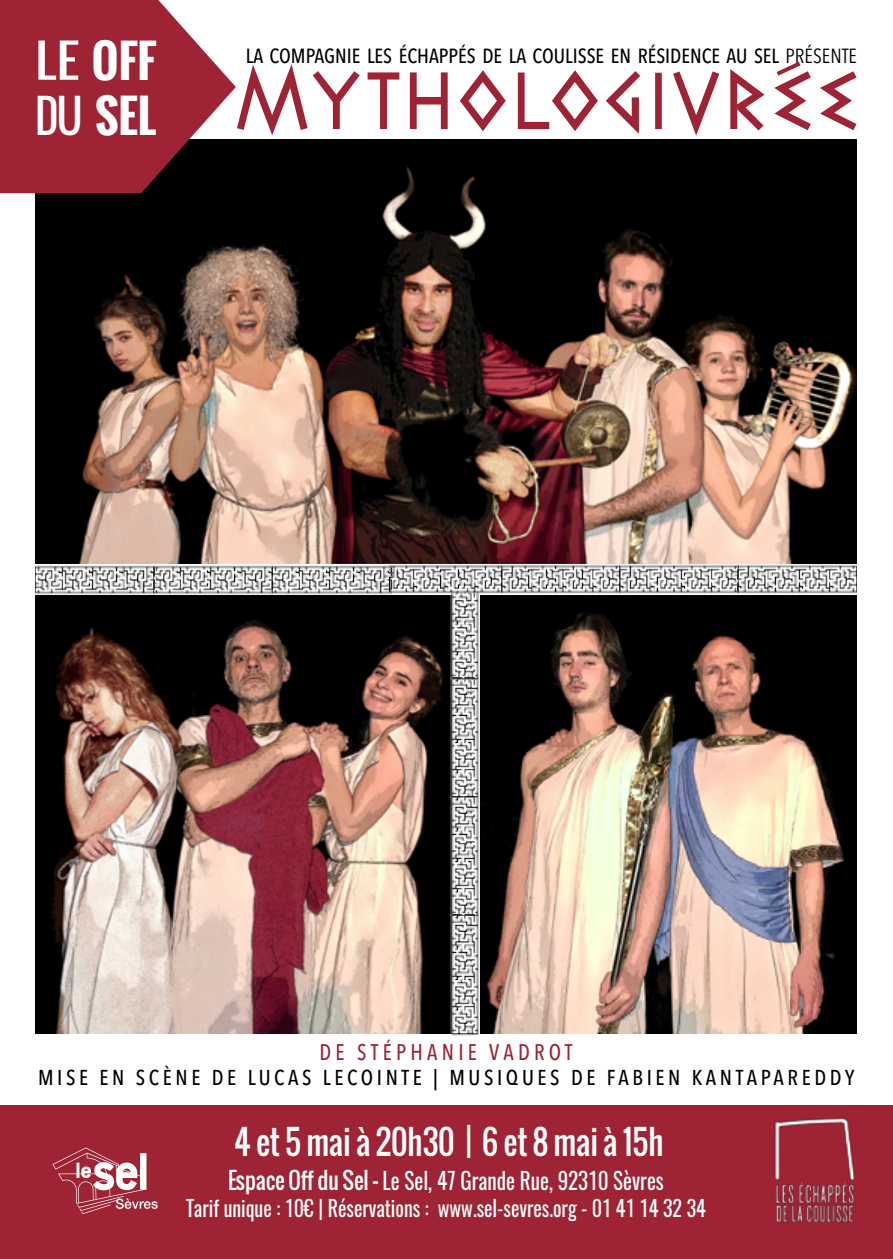
<style>
.page{position:relative;width:893px;height:1259px;background:#fff}
.page>*{position:absolute;margin:0;border:0;box-sizing:border-box;transform-origin:0 0}
.t1{font:73.5px "elektra";letter-spacing:.12em;color:#9e2435}
.t2{font:700 44.7px/55.5px "Oswald";color:#fff}
.t3{font:33.3px "Oswald";color:#fff;scale:.93 1}
.t4{font:23.1px "Oswald";color:#fff;scale:.92 1}
.t5{font:500 condensed 22.5px "Avenir Next LT Pro";letter-spacing:.2em;color:#9e2435;scale:.95 1}
.t6{font:21.9px "Oswald";color:#fff;scale:.92 1}
.t7{font:500 condensed 21.3px "Avenir Next LT Pro";letter-spacing:.17em;color:#000}
.t8{font:500 condensed 20.4px "Avenir Next LT Pro";color:#000}
.s1{font-weight:400}
.s2{font-style:inherit}
.s3{font-size:28.2px}
</style>
<div class="page">
<img style="left:35px;top:595px;width:415px;height:438px">
<img style="left:481px;top:595px;width:376px;height:438px">
<img style="left:35px;top:139px;width:822px;height:424px">
<img style="left:450px;top:679px;width:31px;height:356px">
<img style="left:450px;top:595px;width:31px;height:84px">
<img style="left:35px;top:565px;width:118px;height:30px">
<img style="left:153px;top:564px;width:584px;height:31px">
<img style="left:737px;top:564px;width:120px;height:30px">
<svg style="left:0;top:0;width:236px;height:193px;background:#9a3745"></svg>
<svg style="left:777px;top:62px;width:23px;height:14px"></svg>
<div style="left:0;top:1105px;width:893px;height:154px;background:#9e2435"></div>
<svg style="left:53px;top:1147px;width:105px;height:67px"></svg>
<img style="left:774px;top:1118px;width:81px;height:105px">
<h2 class="t2" style="left:35px;top:33px;width:123px"><span class="s1">LE</span> OFF<br><span class="s1">DU</span> SEL</h2>
<p class="t8" style="left:246px;top:44px;width:613px">LA COMPAGNIE LES ÉCHAPPÉS DE LA COULISSE EN RÉSIDENCE AU SEL <span class="s1">PRÉSENTE</span></p>
<h1 class="t1" style="left:236px;top:64px;width:622px">Mythologivree</h1>
<p class="t5" style="left:319px;top:1038px;width:268px">DE STÉPHANIE VADROT</p>
<p class="t7" style="left:38px;top:1065px;width:818px">MISE EN SCÈNE DE LUCAS LECOINTE | MUSIQUES DE FABIEN KANTAPAREDDY</p>
<h3 class="t3" style="left:234px;top:1117px;width:463px">4 et 5 mai à 20h30 | 6 et 8 mai à 15h</h3>
<p class="t4" style="left:228px;top:1164px;width:475px"><span class="s2">Espace Off du Sel</span> <span class="s3">-</span> Le Sel, 47 Grande Rue, 92310 Sèvres</p>
<p class="t6" style="left:186px;top:1193px;width:566px">Tarif unique : 10€ | Réservations : www.sel-sevres.org - 01 41 14 32 34</p>
</div>
